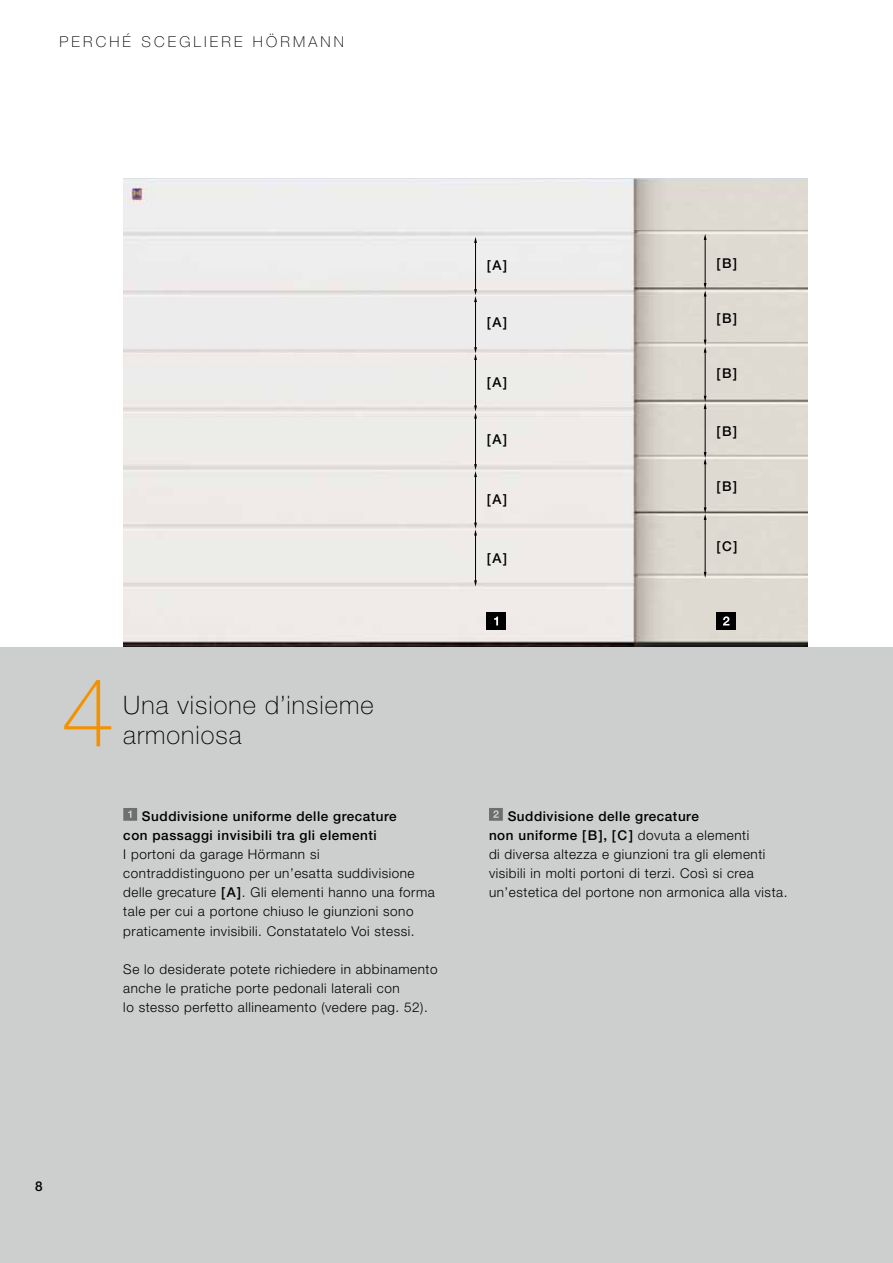
<style>
.page{position:relative;width:893px;height:1263px;background:#fff}
.page>*{position:absolute;margin:0;border:0;box-sizing:border-box;transform-origin:0 0}
.t1{font:100 96px "Hoermann Helvetica Neue";color:#f39200}
.t2{font:100 25.5px/29.7px "Hoermann Helvetica Neue";letter-spacing:.04em;color:#000}
.t3{font:100 15px "Hoermann Helvetica Neue";letter-spacing:.21em;color:#000}
.t4{font:300 13.5px/19.2px "Hoermann Helvetica Neue";letter-spacing:.04em;color:#000}
.t5{font:500 13.5px/19.2px "Hoermann Helvetica Neue";letter-spacing:.04em;color:#000}
.s1{font-weight:500}
</style>
<div class="page">
<div style="left:0;top:646px;width:893px;height:617px;background:#cdcece"></div>
<svg style="left:123px;top:808px;width:14px;height:13px"></svg>
<svg style="left:489px;top:808px;width:14px;height:13px"></svg>
<img style="left:123px;top:179px;width:685px;height:467px">
<svg style="left:474px;top:237px;width:3px;height:6px"></svg>
<hr style="left:475px;top:241px;width:1px;height:51px;background:#000">
<hr style="left:705px;top:462px;width:1px;height:48px;background:#000">
<svg style="left:704px;top:452px;width:2px;height:12px"></svg>
<hr style="left:705px;top:406px;width:1px;height:48px;background:#000">
<svg style="left:704px;top:396px;width:2px;height:13px"></svg>
<hr style="left:705px;top:350px;width:1px;height:48px;background:#000">
<svg style="left:704px;top:340px;width:2px;height:13px"></svg>
<hr style="left:705px;top:294px;width:1px;height:48px;background:#000">
<svg style="left:704px;top:283px;width:2px;height:14px"></svg>
<hr style="left:705px;top:237px;width:1px;height:48px;background:#000">
<svg style="left:704px;top:507px;width:2px;height:13px"></svg>
<hr style="left:705px;top:517px;width:1px;height:57px;background:#000">
<svg style="left:474px;top:289px;width:3px;height:13px"></svg>
<hr style="left:475px;top:300px;width:1px;height:49px;background:#000">
<hr style="left:475px;top:475px;width:1px;height:49px;background:#000">
<svg style="left:474px;top:464px;width:3px;height:13px"></svg>
<hr style="left:475px;top:416px;width:1px;height:50px;background:#000">
<svg style="left:474px;top:405px;width:3px;height:14px"></svg>
<svg style="left:474px;top:347px;width:3px;height:13px"></svg>
<hr style="left:475px;top:357px;width:1px;height:50px;background:#000">
<svg style="left:474px;top:580px;width:3px;height:6px"></svg>
<svg style="left:474px;top:523px;width:3px;height:12px"></svg>
<hr style="left:475px;top:533px;width:1px;height:50px;background:#000">
<div style="left:716px;top:612px;width:20px;height:17px;background:#000"></div>
<svg style="left:723px;top:616px;width:6px;height:9px"></svg>
<div style="left:487px;top:612px;width:19px;height:17px;background:#000"></div>
<svg style="left:494px;top:617px;width:4px;height:8px"></svg>
<p class="t3" style="left:60px;top:31px;width:286px">PERCHÉ SCEGLIERE HÖRMANN</p>
<h1 class="t1" style="left:61px;top:644px;width:55px">4</h1>
<h2 class="t2" style="left:123px;top:689px;width:252px">Una visione d’insieme armoniosa</h2>
<p class="t5" style="left:123px;top:805px;width:275px;text-indent:19px">Suddivisione uniforme delle grecature con passaggi invisibili tra gli elementi</p>
<p class="t4" style="left:123px;top:844px;width:313px">I portoni da garage Hörmann si contraddistinguono per un’esatta suddivisione delle grecature <span class="s1">[A]</span>. Gli elementi hanno una forma tale per cui a portone chiuso le giunzioni sono praticamente invisibili. Constatatelo Voi stessi.</p>
<p class="t4" style="left:123px;top:958px;width:316px">Se lo desiderate potete richiedere in abbinamento anche le pratiche porte pedonali laterali con<br>lo stesso perfetto allineamento (vedere pag. 52).</p>
<p class="t5" style="left:487px;top:255px;width:22px">[A]</p>
<p class="t5" style="left:487px;top:312px;width:22px">[A]</p>
<p class="t5" style="left:487px;top:372px;width:22px">[A]</p>
<p class="t5" style="left:487px;top:429px;width:22px">[A]</p>
<p class="t5" style="left:487px;top:489px;width:22px">[A]</p>
<p class="t5" style="left:487px;top:548px;width:22px">[A]</p>
<p class="t5" style="left:716px;top:253px;width:22px">[B]</p>
<p class="t5" style="left:716px;top:308px;width:22px">[B]</p>
<p class="t5" style="left:716px;top:363px;width:22px">[B]</p>
<p class="t5" style="left:716px;top:421px;width:22px">[B]</p>
<p class="t5" style="left:716px;top:476px;width:22px">[B]</p>
<p class="t5" style="left:716px;top:535px;width:23px">[C]</p>
<p class="t4" style="left:489px;top:805px;width:300px;text-indent:19px"><span class="s1">Suddivisione delle grecature<br>non uniforme [B], [C]</span> dovuta a elementi<br>di diversa altezza e giunzioni tra gli elementi visibili in molti portoni di terzi. Così si crea un’estetica del portone non armonica alla vista.</p>
<p class="t5" style="left:35px;top:1175px;width:9px">8</p>
</div>
